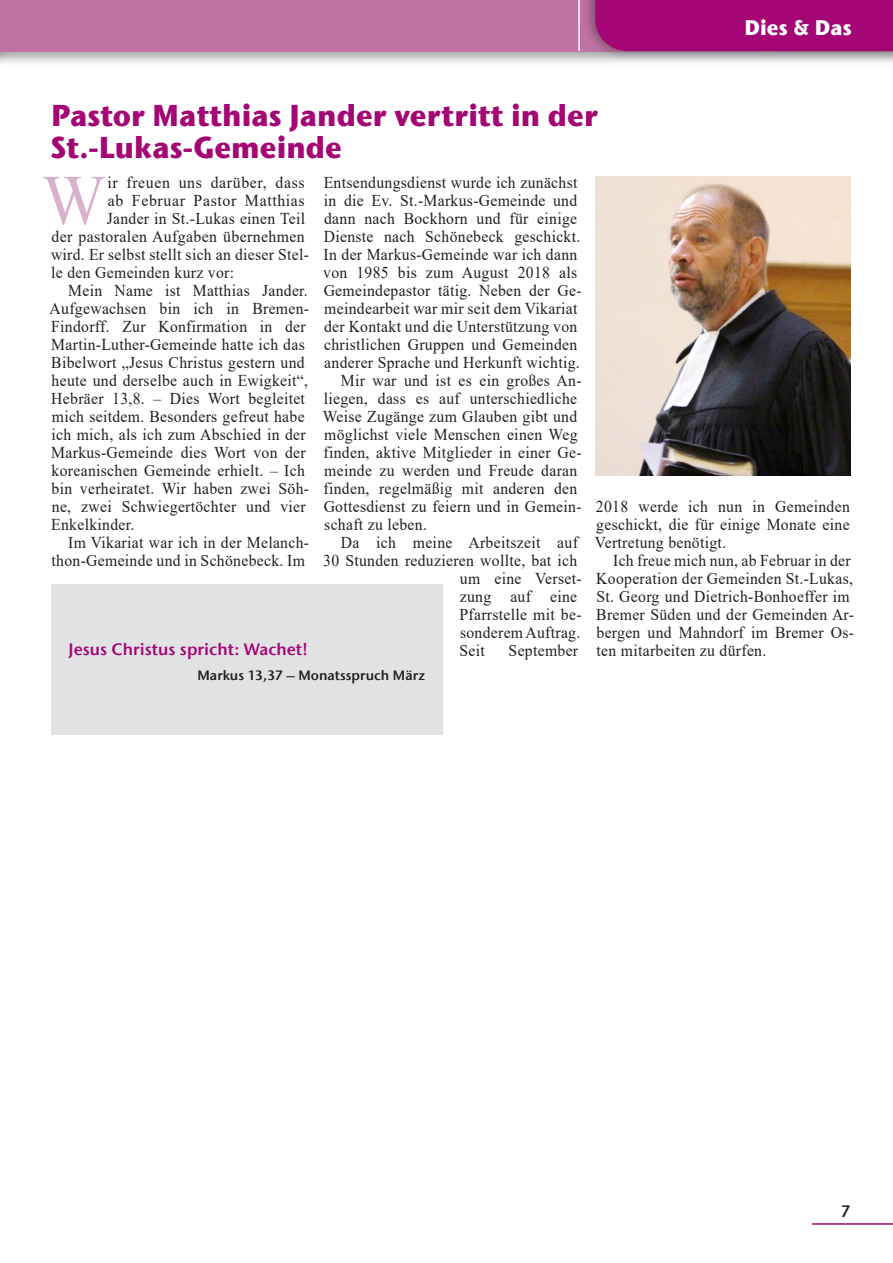
<style>
.page{position:relative;width:893px;height:1263px;background:#fff}
.page>*{position:absolute;margin:0;border:0;box-sizing:border-box;transform-origin:0 0}
.Fließtext_erster_Ini{font:70.8px "Times New Roman";color:#dab1cd;scale:.95 1}
.Überschrift_1{font:700 30px/32.2px "ITC Stone Sans Com";color:#a40775;scale:.95 1}
.t1{font:700 21px "ITC Stone Sans Com";color:#fff;scale:.95 1}
.Fließtext_erster_Ini-2{font:16.5px/18px "Times New Roman";letter-spacing:.02em;color:#231f20;scale:.95 1}
.Fließtext_erster_Ini-3{font:16.5px "Times New Roman";letter-spacing:.04em;color:#231f20;scale:.96 1}
.Fließtext_erster_Ini-4{font:16.5px "Times New Roman";letter-spacing:.02em;color:#231f20;scale:.96 1}
.Hinweis__Spruch_klei{font:16.5px "ITC Stone Sans Com Semi";color:#a40775}
.t2{font:16.5px "ITC Stone Sans Com Semi";color:#231f20;scale:.95 1}
.Hinweis__Spruch_Quel{font:13.5px "ITC Stone Sans Com Semi";color:#231f20}
</style>
<div class="page">
<div style="left:0;top:0;width:893px;height:66px;background:#231f20;opacity:.4"></div>
<div style="left:0;top:0;width:893px;height:51px;background:#c072a2"></div>
<hr style="left:812px;top:1223px;width:81px;height:2px;background:#a40775">
<div style="left:582px;top:0;width:311px;height:60px;background:#231f20;opacity:.4"></div>
<div style="left:595px;top:0;width:298px;height:51px;background:#a40775"></div>
<hr style="left:578px;top:0;width:2px;height:51px;background:#fff">
<img style="left:595px;top:176px;width:255px;height:300px">
<div style="left:51px;top:584px;width:391px;height:151px;background:#e1e2e4"></div>
<p class="t1" style="left:744px;top:14px;width:114px">Dies &amp; Das</p>
<h4 class="Überschrift_1" style="left:50px;top:99px;width:578px">Pastor Matthias Jander vertritt in der<br>St.‑Lukas‑Gemeinde</h4>
<p class="Fließtext_erster_Ini" style="left:42px;top:150px;width:68px">W</p>
<p class="Fließtext_erster_Ini-3" style="left:107px;top:171px;width:207px">ir freuen uns darüber, dass</p>
<p class="Fließtext_erster_Ini-2" style="left:323px;top:173px;width:273px">Entsendungsdienst wurde ich zunächst in die Ev. St.-Markus-Gemeinde und dann nach Bockhorn und für einige Dienste nach Schönebeck geschickt.<br>In der Markus-Gemeinde war ich dann von 1985 bis zum August 2018 als Gemeindepastor tätig. Neben der Ge&shy;meindearbeit war mir seit dem Vikariat der Kontakt und die Unterstützung von christlichen Gruppen und Gemeinden anderer Sprache und Herkunft wichtig.</p>
<p class="Fließtext_erster_Ini-2" style="left:323px;top:371px;width:274px;text-indent:18px">Mir war und ist es ein großes An&shy;liegen, dass es auf unterschiedliche Weise Zugänge zum Glauben gibt und möglichst viele Menschen einen Weg finden, aktive Mitglieder in einer Ge&shy;meinde zu werden und Freude daran finden, regelmäßig mit anderen den Gottesdienst zu feiern und in Gemein&shy;schaft zu leben.</p>
<p class="Fließtext_erster_Ini-2" style="left:341px;top:533px;width:251px">Da ich meine Arbeitszeit auf</p>
<p class="Fließtext_erster_Ini-2" style="left:323px;top:551px;width:269px">30 Stunden reduzieren wollte, bat ich</p>
<p class="Fließtext_erster_Ini-2" style="left:460px;top:569px;width:130px">um eine Verset-</p>
<p class="Fließtext_erster_Ini-2" style="left:460px;top:587px;width:125px">zung auf eine</p>
<p class="Fließtext_erster_Ini-2" style="left:459px;top:605px;width:130px">Pfarrstelle mit be-</p>
<p class="Fließtext_erster_Ini-2" style="left:460px;top:623px;width:128px">sonderem Auftrag.</p>
<p class="Fließtext_erster_Ini-2" style="left:460px;top:641px;width:28px">Seit</p>
<p class="Fließtext_erster_Ini-2" style="left:509px;top:641px;width:75px">September</p>
<p class="Fließtext_erster_Ini-3" style="left:108px;top:189px;width:207px">ab Februar Pastor Matthias</p>
<p class="Fließtext_erster_Ini-2" style="left:107px;top:209px;width:210px">Jander in St.-Lukas einen Teil</p>
<p class="Fließtext_erster_Ini-4" style="left:52px;top:225px;width:265px">der pastoralen Aufgaben übernehmen</p>
<p class="Fließtext_erster_Ini-2" style="left:51px;top:245px;width:273px">wird. Er selbst stellt sich an dieser Stel-</p>
<p class="Fließtext_erster_Ini-2" style="left:51px;top:263px;width:194px">le den Gemeinden kurz vor:</p>
<p class="Fließtext_erster_Ini-2" style="left:50px;top:281px;width:275px;text-indent:19px">Mein Name ist Matthias Jander.<br>Aufgewachsen bin ich in Bremen-Findorff. Zur Konfirmation in der Martin-Luther-Gemeinde hatte ich das Bibelwort „Jesus Christus gestern und heute und derselbe auch in Ewigkeit“, Hebräer 13,8. – Dies Wort begleitet mich seitdem. Besonders gefreut habe ich mich, als ich zum Abschied in der Markus-Gemeinde dies Wort von der koreanischen Gemeinde erhielt. – Ich bin verheiratet. Wir haben zwei Söh&shy;ne, zwei Schwiegertöchter und vier Enkelkinder.</p>
<p class="Fließtext_erster_Ini-2" style="left:52px;top:533px;width:273px;text-align:right">Im Vikariat war ich in der Melanch&shy;thon-Gemeinde und in Schönebeck. Im</p>
<p class="Fließtext_erster_Ini-2" style="left:595px;top:497px;width:270px;text-align:justify">2018 werde ich nun in Gemeinden geschickt, die für einige Monate eine Vertretung benötigt.</p>
<p class="Fließtext_erster_Ini-2" style="left:596px;top:551px;width:273px;text-indent:17px">Ich freue mich nun, ab Februar in der Kooperation der Gemeinden St.-Lukas, St. Georg und Dietrich-Bonhoeffer im Bremer Süden und der Gemeinden Ar&shy;bergen und Mahndorf im Bremer Os-</p>
<p class="Hinweis__Spruch_klei" style="left:69px;top:639px;width:241px">Jesus Christus spricht: Wachet!</p>
<p class="Fließtext_erster_Ini-2" style="left:597px;top:641px;width:180px">ten mitarbeiten zu dürfen.</p>
<p class="Hinweis__Spruch_Quel" style="left:198px;top:667px;width:229px">Markus 13,37 – Monatsspruch März</p>
<p class="t2" style="left:841px;top:1201px;width:12px">7</p>
</div>
